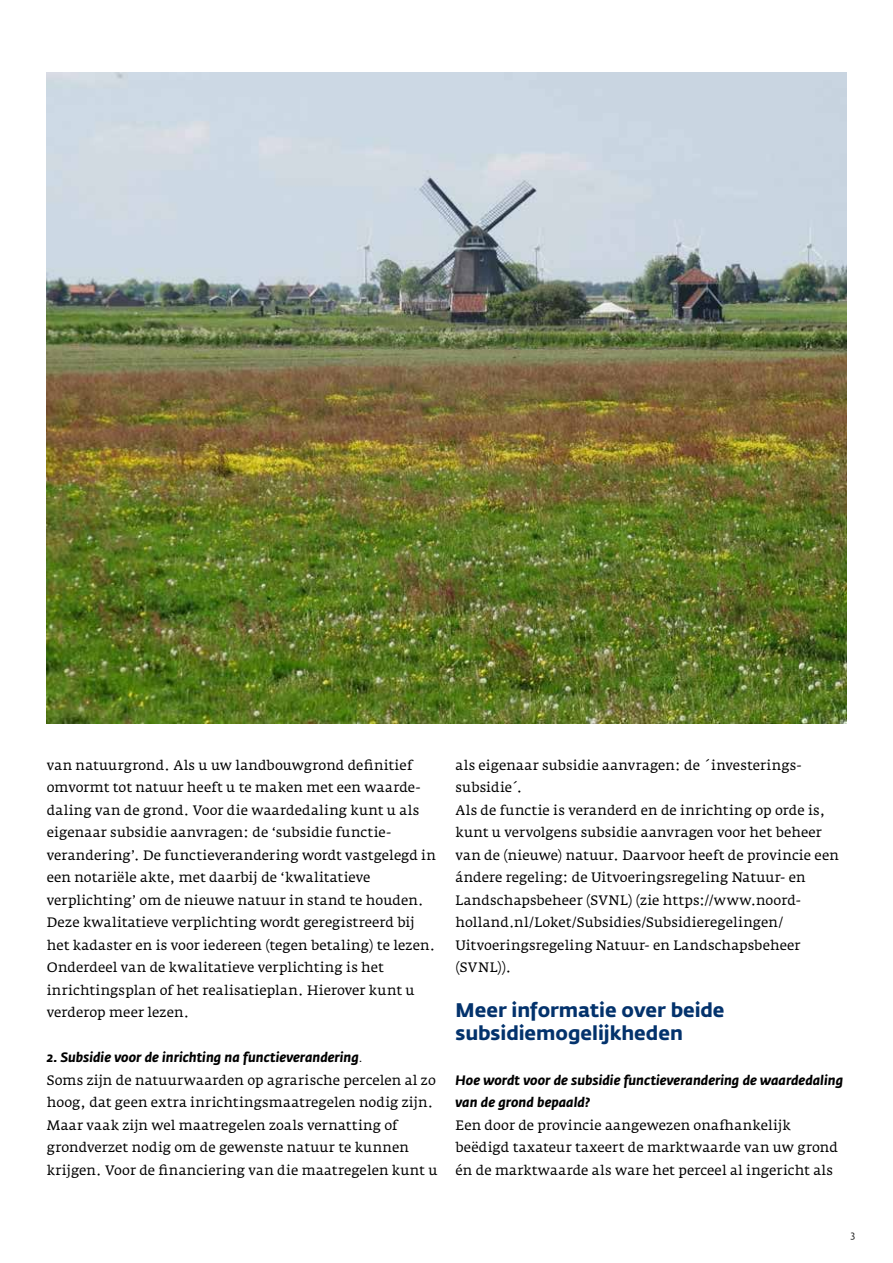
<style>
.page{position:relative;width:893px;height:1263px;background:#fff}
.page>*{position:absolute;margin:0;border:0;box-sizing:border-box;transform-origin:0 0}
.t1{font:700 19.5px/22.5px "Fedra Sans Std";color:#03326c}
.t2{font:13.5px/22.5px "Fedra Serif A Std";letter-spacing:.01em;color:#000}
.t3{font:italic 700 13.5px/22.5px "Fedra Sans Std";letter-spacing:.005em;color:#000}
.t4{font:9.75px "Fedra Sans Std";color:#000}
.s1{font-weight:400;font-style:normal}
</style>
<div class="page">
<img style="left:47px;top:72px;width:799px;height:651px">
<p class="t2" style="left:47px;top:754px;width:391px">van natuurgrond. Als u uw landbouwgrond definitief omvormt tot natuur heeft u te maken met een waarde&shy;daling van de grond. Voor die waardedaling kunt u als eigenaar subsidie aanvragen: de ‘subsidie functie&shy;verandering’. De functieverandering wordt vastgelegd in een notariële akte, met daarbij de ‘kwalitatieve verplichting’ om de nieuwe natuur in stand te houden.<br>Deze kwalitatieve verplichting wordt geregistreerd bij het kadaster en is voor iedereen (tegen betaling) te lezen.<br>Onderdeel van de kwalitatieve verplichting is het inrichtingsplan of het realisatieplan. Hierover kunt u verderop meer lezen.</p>
<p class="t3" style="left:47px;top:1046px;width:318px">2. Subsidie voor de inrichting na functieverandering<span class="s1">.</span></p>
<p class="t2" style="left:47px;top:1069px;width:392px">Soms zijn de natuurwaarden op agrarische percelen al zo hoog, dat geen extra inrichtingsmaatregelen nodig zijn.<br>Maar vaak zijn wel maatregelen zoals vernatting of grondverzet nodig om de gewenste natuur te kunnen krijgen. Voor de financiering van die maatregelen kunt u</p>
<p class="t2" style="left:455px;top:754px;width:385px">als eigenaar subsidie aanvragen: de ´investerings&shy;subsidie´.<br>Als de functie is veranderd en de inrichting op orde is, kunt u vervolgens subsidie aanvragen voor het beheer van de (nieuwe) natuur. Daarvoor heeft de provincie een ándere regeling: de Uitvoeringsregeling Natuur- en Landschapsbeheer (SVNL) (zie https://www.noord&shy;holland.nl/Loket/Subsidies/Subsidieregelingen/ Uitvoeringsregeling Natuur- en Landschapsbeheer (SVNL)).</p>
<h1 class="t1" style="left:455px;top:999px;width:271px">Meer informatie over beide subsidiemogelijkheden</h1>
<p class="t3" style="left:455px;top:1068px;width:389px">Hoe wordt voor de subsidie functieverandering de waardedaling van de grond bepaald?</p>
<p class="t2" style="left:455px;top:1114px;width:384px">Een door de provincie aangewezen onafhankelijk beëdigd taxateur taxeert de marktwaarde van uw grond én de marktwaarde als ware het perceel al ingericht als</p>
<p class="t4" style="left:850px;top:1229px;width:6px">3</p>
</div>
